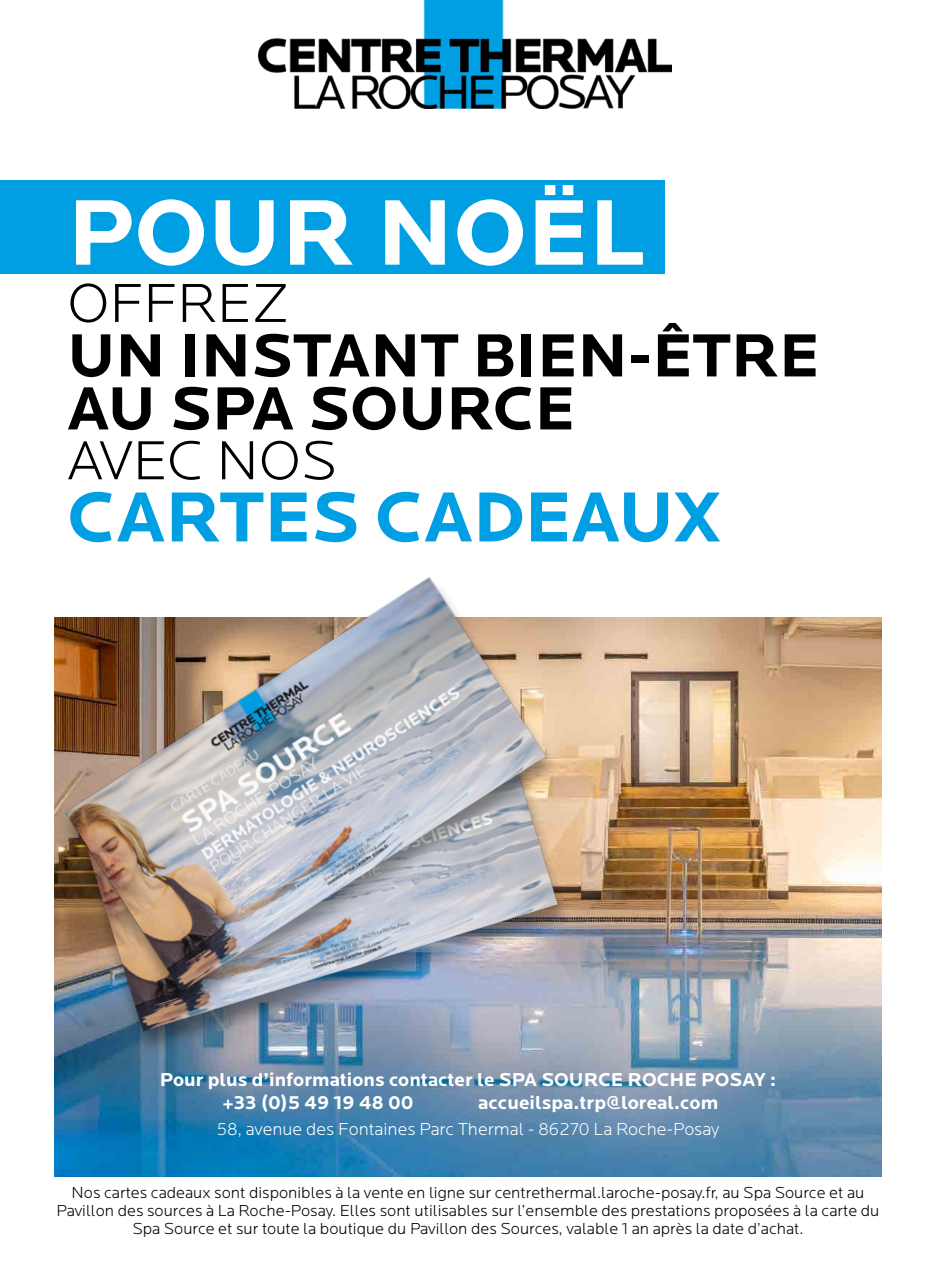
<style>
.page{position:relative;width:936px;height:1276px;background:#fff}
.page>*{position:absolute;margin:0;border:0;box-sizing:border-box;transform-origin:0 0}
.t1{font:700 96.6px "Locator";color:#fff}
.t2{font:700 73.35px "Locator";color:#009fe3}
.t3{font:700 63.15px/52.9px "Locator";color:#000}
.t4{font:300 57px "Locator";color:#000}
.t5{font:700 19.5px "Locator";color:#fff}
.t6{font:700 19.35px "Locator";color:#fff}
.t7{font:300 18px "Locator";color:#fff}
.t8{font:300 16.5px/18px "Locator";color:#000;text-align:center}
</style>
<div class="page">
<img style="left:54px;top:617px;width:827px;height:559px">
<img style="left:258px;top:1px;width:413px;height:107px">
<div style="left:0;top:180px;width:665px;height:94px;background:#009fe3"></div>
<div style="left:72px;top:702px;width:501px;height:353px;background:#000;opacity:.37"></div>
<img style="left:70px;top:692px;width:499px;height:349px">
<div style="left:57px;top:578px;width:503px;height:437px;background:#000;opacity:.37"></div>
<img style="left:54px;top:577px;width:503px;height:425px">
<h1 class="t1" style="left:67px;top:177px;width:579px">POUR NOËL</h1>
<h3 class="t4" style="left:67px;top:273px;width:223px">OFFREZ</h3>
<h3 class="t3" style="left:67px;top:330px;width:753px">UN INSTANT BIEN-ÊTRE<br>AU SPA SOURCE</h3>
<h3 class="t4" style="left:67px;top:431px;width:271px">AVEC NOS</h3>
<h2 class="t2" style="left:67px;top:475px;width:654px">CARTES CADEAUX</h2>
<p class="t6" style="left:160px;top:1069px;width:617px">Pour plus d’informations contacter le SPA SOURCE ROCHE POSAY :</p>
<p class="t5" style="left:222px;top:1091px;width:193px">+33 (0)5 49 19 48 00</p>
<p class="t5" style="left:478px;top:1091px;width:242px">accueilspa.trp@loreal.com</p>
<p class="t7" style="left:216px;top:1120px;width:504px">58, avenue des Fontaines Parc Thermal - 86270 La Roche-Posay</p>
<p class="t8" style="left:57px;top:1184px;width:824px">Nos cartes cadeaux sont disponibles à la vente en ligne sur centrethermal.laroche-posay.fr, au Spa Source et au<br>Pavillon des sources à La Roche-Posay. Elles sont utilisables sur l’ensemble des prestations proposées à la carte du<br>Spa Source et sur toute la boutique du Pavillon des Sources, valable 1 an après la date d’achat.</p>
</div>
